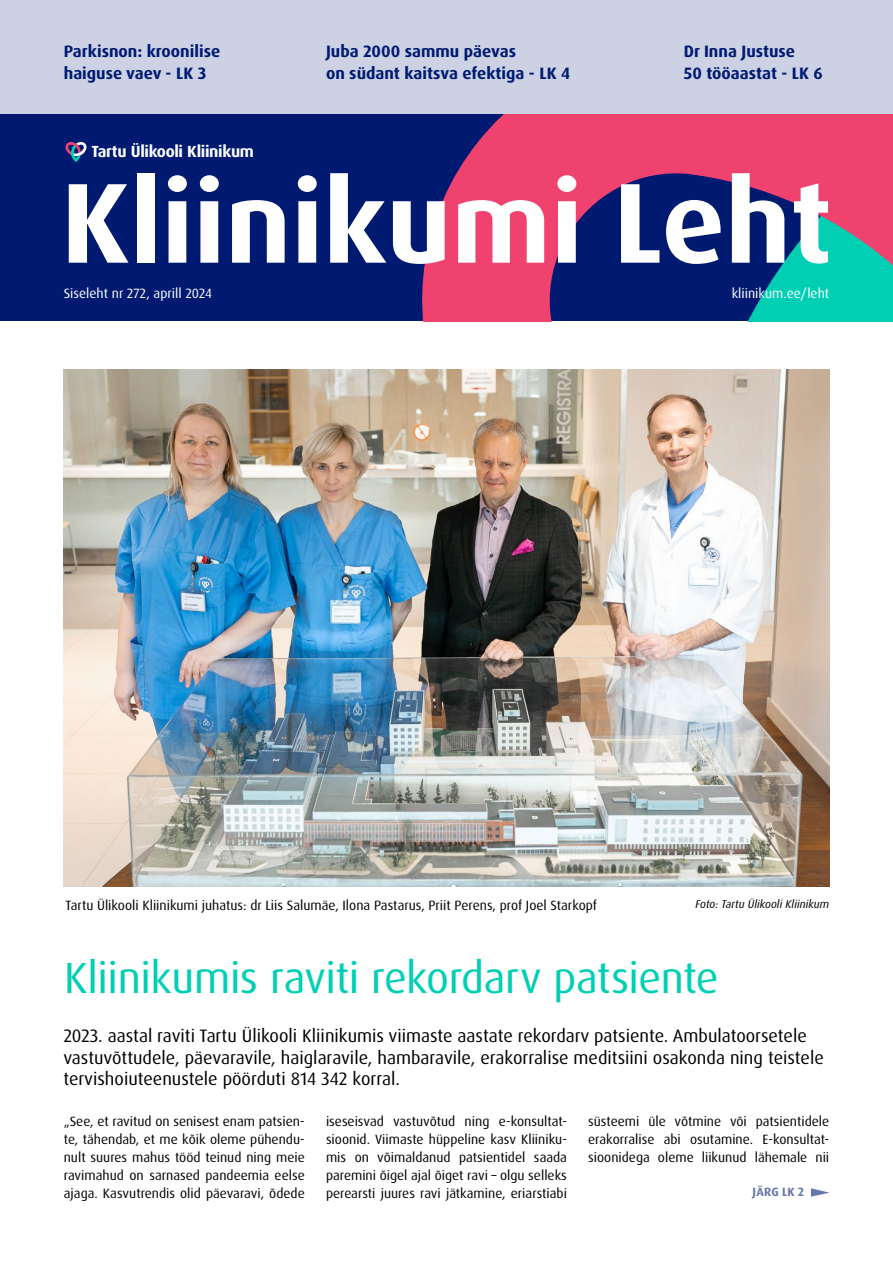
<style>
.page{position:relative;width:893px;height:1263px;background:#fff}
.page>*{position:absolute;margin:0;border:0;box-sizing:border-box;transform-origin:0 0}
.t1{font:700 114px "Dax Pro";color:#fff}
.t2{font:43.5px "Dax Pro";letter-spacing:-.01em;color:#00cfb4}
.t3{font:18px/21.6px "Dax Pro";color:#000}
.t4{font:700 16.5px/22.5px "Dax Pro";color:#001a72}
.t5{font:700 16.05px "Dax Pro";letter-spacing:-.02em;color:#fff}
.t6{font:13.5px/18px "Dax Pro";color:#000;text-align:justify}
.t7{font:13.5px "Dax Pro";color:#fff}
.t8{font:700 12px "Dax Pro";letter-spacing:.015em;color:#6676aa}
.t9{font:italic 11.25px "Dax Pro";color:#000}
</style>
<div class="page">
<div style="left:0;top:0;width:893px;height:115px;background:#ccd1e3"></div>
<div style="left:0;top:115px;width:893px;height:206px;background:#001a72"></div>
<svg style="left:422px;top:115px;width:214px;height:206px;fill:#ef426f"></svg>
<svg style="left:636px;top:115px;width:257px;height:206px"></svg>
<svg style="left:65px;top:142px;width:22px;height:20px"></svg>
<svg style="left:811px;top:1188px;width:18px;height:9px"></svg>
<img style="left:63px;top:370px;width:766px;height:516px">
<p class="t4" style="left:64px;top:40px;width:158px">Parkisnon: kroonilise haiguse vaev - LK 3</p>
<p class="t4" style="left:326px;top:40px;width:246px">Juba 2000 sammu päevas<br>on südant kaitsva efektiga - LK 4</p>
<p class="t4" style="left:684px;top:40px;width:140px">Dr Inna Justuse<br>50 tööaastat - LK 6</p>
<p class="t5" style="left:91px;top:141px;width:164px">Tartu Ülikooli Kliinikum</p>
<h1 class="t1" style="left:61px;top:149px;width:772px">Kliinikumi Leht</h1>
<p class="t7" style="left:64px;top:284px;width:150px">Siseleht nr 272, aprill 2024</p>
<p class="t7" style="left:732px;top:284px;width:99px">kliinikum.ee/leht</p>
<p class="t6" style="left:65px;top:896px;width:533px">Tartu Ülikooli Kliinikumi juhatus: dr Liis Salumäe, Ilona Pastarus, Priit Perens, prof Joel Starkopf</p>
<p class="t9" style="left:695px;top:897px;width:135px">Foto: Tartu Ülikooli Kliinikum</p>
<h2 class="t2" style="left:64px;top:950px;width:656px">Kliinikumis raviti rekordarv patsiente</h2>
<p class="t3" style="left:63px;top:1025px;width:762px">2023. aastal raviti Tartu Ülikooli Kliinikumis viimaste aastate rekordarv patsiente. Ambulatoorsetele vastuvõttudele, päevaravile, haiglaravile, hambaravile, erakorralise meditsiini osakonda ning teistele tervishoiuteenustele pöörduti 814 342 korral.</p>
<p class="t6" style="left:64px;top:1112px;width:242px">„See, et ravitud on senisest enam patsien&shy;te, tähendab, et me kõik oleme pühendu&shy;nult suures mahus tööd teinud ning meie ravimahud on sarnased pandeemia eelse ajaga. Kasvutrendis olid päevaravi, õdede</p>
<p class="t6" style="left:326px;top:1112px;width:242px">iseseisvad vastuvõtud ning e-konsultat&shy;sioonid. Viimaste hüppeline kasv Kliiniku&shy;mis on võimaldanud patsientidel saada paremini õigel ajal õiget ravi – olgu selleks perearsti juures ravi jätkamine, eriarstiabi</p>
<p class="t6" style="left:588px;top:1112px;width:242px">süsteemi üle võtmine või patsientidele erakorralise abi osutamine. E-konsultat&shy;sioonidega oleme liikunud lähemale nii</p>
<p class="t8" style="left:752px;top:1183px;width:53px">JÄRG LK 2</p>
</div>
